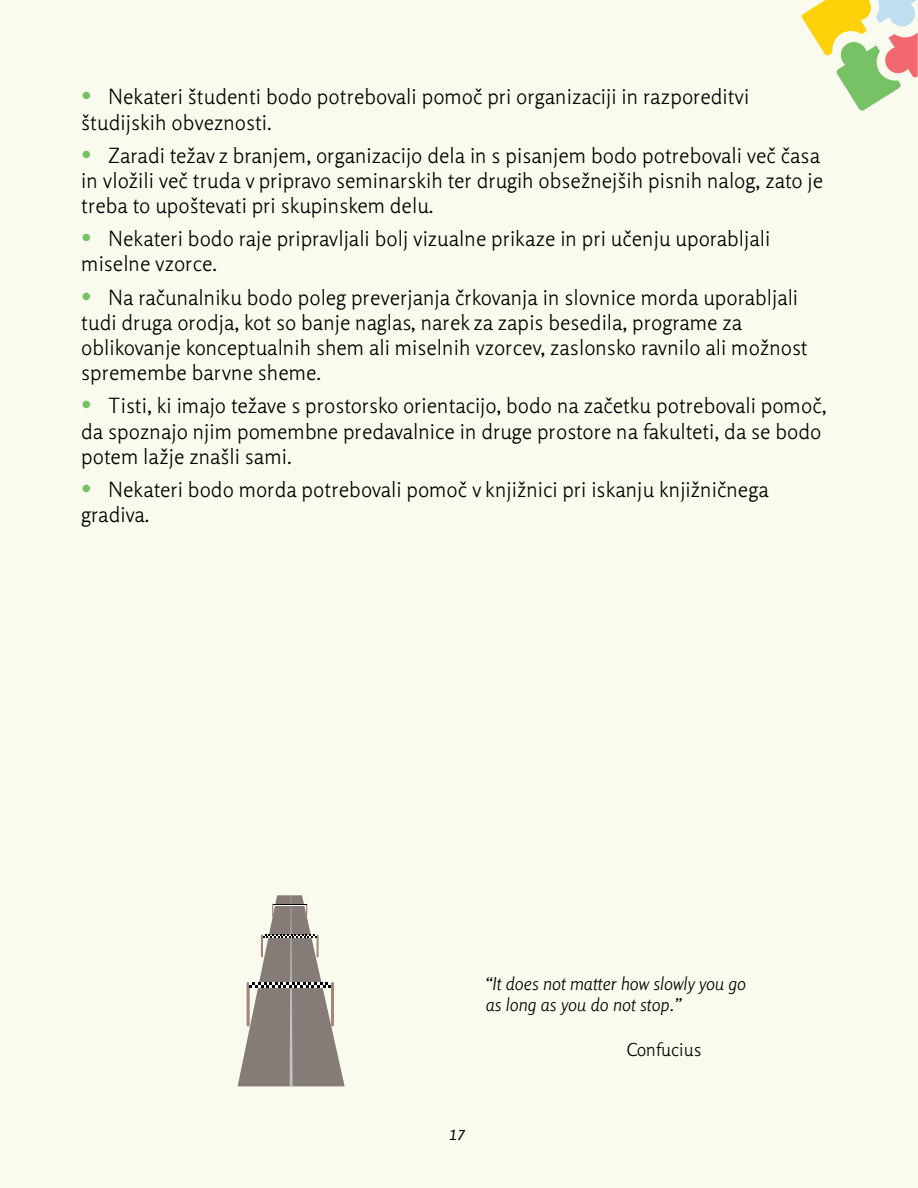
<style>
.page{position:relative;width:918px;height:1188px;background:#f8fbee}
.page>*{position:absolute;margin:0;border:0;box-sizing:border-box;transform-origin:0 0}
.t1{font:300 21px/25.2px "Rosario";color:#000}
.t2{font:italic 300 21px "Rosario";color:#000}
.t3{font:italic 300 18px/21.6px "Rosario";color:#000}
.t4{font:300 18px "Rosario";letter-spacing:-.005em;color:#000}
.s1{font-weight:700;font-size:24px;color:#76c265}
</style>
<div class="page">
<svg style="left:801px;top:0;width:117px;height:111px"></svg>
<svg style="left:238px;top:895px;width:107px;height:191px"></svg>
<p class="t1" style="left:81px;top:83px;width:670px"><span class="s1">•</span> Nekateri študenti bodo potrebovali pomoč pri organizaciji in razporeditvi študijskih obveznosti.</p>
<p class="t1" style="left:81px;top:141px;width:743px"><span class="s1">•</span> Zaradi težav z branjem, organizacijo dela in s pisanjem bodo potrebovali več časa in vložili več truda v pripravo seminarskih ter drugih obsežnejših pisnih nalog, zato je treba to upoštevati pri skupinskem delu.</p>
<p class="t1" style="left:81px;top:225px;width:691px"><span class="s1">•</span> Nekateri bodo raje pripravljali bolj vizualne prikaze in pri učenju uporabljali miselne vzorce.</p>
<p class="t1" style="left:81px;top:283px;width:728px"><span class="s1">•</span> Na računalniku bodo poleg preverjanja črkovanja in slovnice morda uporabljali tudi druga orodja, kot so banje naglas, narek za zapis besedila, programe za oblikovanje konceptualnih shem ali miselnih vzorcev, zaslonsko ravnilo ali možnost spremembe barvne sheme.</p>
<p class="t1" style="left:81px;top:392px;width:747px"><span class="s1">•</span> Tisti, ki imajo težave s prostorsko orientacijo, bodo na začetku potrebovali pomoč, da spoznajo njim pomembne predavalnice in druge prostore na fakulteti, da se bodo potem lažje znašli sami.</p>
<p class="t1" style="left:81px;top:475px;width:689px"><span class="s1">•</span> Nekateri bodo morda potrebovali pomoč v knjižnici pri iskanju knjižničnega gradiva.</p>
<p class="t3" style="left:486px;top:972px;width:262px">“It does not matter how slowly you go as long as you do not stop.”</p>
<p class="t4" style="left:626px;top:1036px;width:77px">Confucius</p>
<p class="t2" style="left:449px;top:1117px;width:19px">17</p>
</div>
